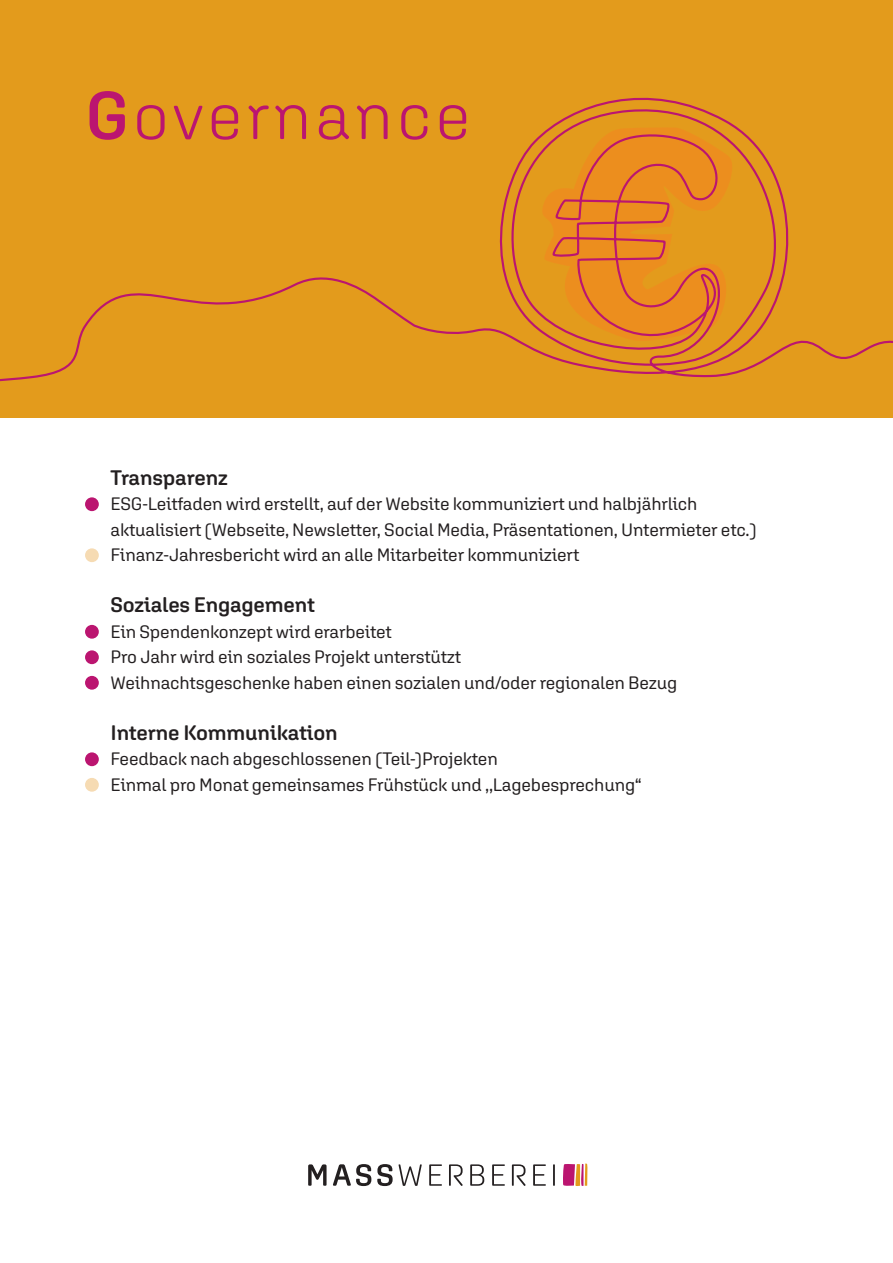
<style>
.page{position:relative;width:893px;height:1263px;background:#fff}
.page>*{position:absolute;margin:0;border:0;box-sizing:border-box;transform-origin:0 0}
.t1{font:300 67.5px "Aglet Sans";letter-spacing:.05em;color:#bb1570}
.t2{font:600 21px "Aglet Sans";letter-spacing:-.01em;color:#231f20}
.t3{font:18px/25.5px "Aglet Sans";letter-spacing:-.01em;color:#231f20}
.s1{font-weight:600}
</style>
<div class="page">
<div style="left:0;top:0;width:893px;height:418px;background:#e39b1c"></div>
<div style="left:85px;top:497px;width:14px;height:14px;background:#bb1570;border-radius:50%"></div>
<div style="left:85px;top:548px;width:14px;height:14px;background:#f6dbb3;border-radius:50%"></div>
<div style="left:85px;top:625px;width:14px;height:14px;background:#bb1570;border-radius:50%"></div>
<div style="left:85px;top:650px;width:14px;height:14px;background:#bb1570;border-radius:50%"></div>
<div style="left:85px;top:676px;width:14px;height:14px;background:#bb1570;border-radius:50%"></div>
<div style="left:85px;top:752px;width:14px;height:14px;background:#bb1570;border-radius:50%"></div>
<div style="left:85px;top:778px;width:14px;height:14px;background:#f6dbb3;border-radius:50%"></div>
<svg style="left:308px;top:1164px;width:247px;height:22px"></svg>
<svg style="left:563px;top:1163px;width:25px;height:23px"></svg>
<svg style="left:0;top:97px;width:893px;height:285px"></svg>
<h1 class="t1" style="left:85px;top:77px;width:387px"><span class="s1">G</span>overnance</h1>
<p class="t2" style="left:111px;top:465px;width:119px">Transparenz</p>
<p class="t3" style="left:111px;top:491px;width:648px">ESG-Leitfaden wird erstellt, auf der Website kommuniziert und halbjährlich aktualisiert (Webseite, Newsletter, Social Media, Präsentationen, Untermieter etc.)<br>Finanz-Jahresbericht wird an alle Mitarbeiter kommuniziert</p>
<p class="t2" style="left:111px;top:592px;width:206px">Soziales Engagement</p>
<p class="t3" style="left:111px;top:618px;width:568px">Ein Spendenkonzept wird erarbeitet<br>Pro Jahr wird ein soziales Projekt unterstützt<br>Weihnachtsgeschenke haben einen sozialen und/oder regionalen Bezug</p>
<p class="t2" style="left:111px;top:720px;width:229px">Interne Kommunikation</p>
<p class="t3" style="left:111px;top:746px;width:533px">Feedback nach abgeschlossenen (Teil-)Projekten<br>Einmal pro Monat gemeinsames Frühstück und ,,Lagebesprechung“</p>
</div>
